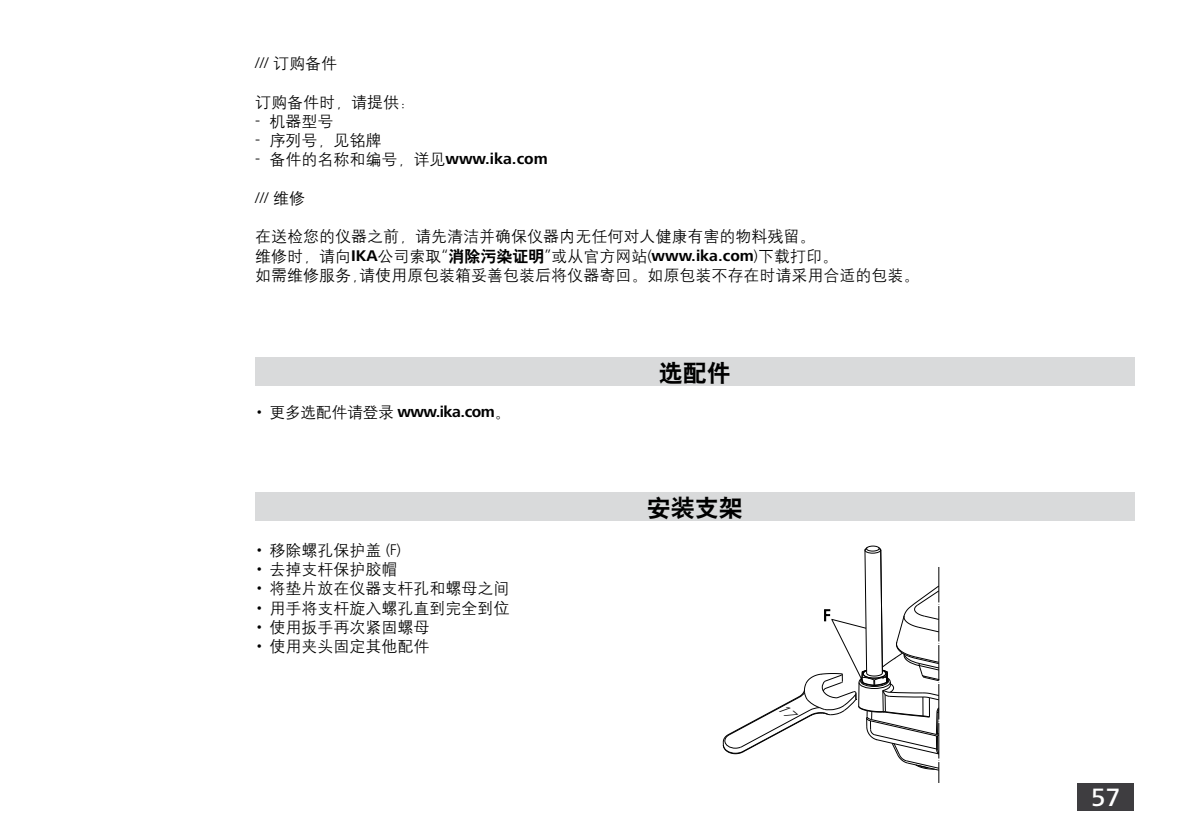
<style>
.page{position:relative;width:1191px;height:840px;background:#fff}
.page>*{position:absolute;margin:0;border:0;box-sizing:border-box;transform-origin:0 0}
.t1{font:500 26px "Frutiger Next IKA";color:#fff}
.t2{font:24px "H Yb 2 gj";color:#000}
.t3{font:16px/19.2px "H Yg 2 gj";color:#000}
.t4{font:700 16px "Frutiger Next IKA";letter-spacing:-.03em;color:#000}
.t5{font:300 16px "Frutiger Next IKA";color:#000}
.s1{font-family:"Frutiger Next IKA";font-weight:300}
.s2{font-family:"Frutiger Next IKA";font-weight:700}
.s3{font-family:"H Yg 2 gj";font-weight:400}
.s4{font-family:"H Yb 2 gj"}
.s5{font-weight:300}
</style>
<div class="page">
<div style="left:1077px;top:782px;width:57px;height:28px;background:#3e3d40"></div>
<div style="left:255px;top:357px;width:879px;height:29px;background:#d9dadb"></div>
<div style="left:255px;top:492px;width:879px;height:28px;background:#d9dadb"></div>
<svg style="left:722px;top:545px;width:218px;height:238px"></svg>
<p class="t3" style="left:255px;top:54px;width:83px"><span class="s1">///</span> 订购备件</p>
<p class="t3" style="left:255px;top:92px;width:161px">订购备件时，请提供：</p>
<p class="t3" style="left:255px;top:111px;width:80px"><span class="s1">-</span> 机器型号</p>
<p class="t3" style="left:255px;top:131px;width:128px"><span class="s1">-</span> 序列号，见铭牌</p>
<p class="t3" style="left:255px;top:150px;width:294px"><span class="s1">-</span> 备件的名称和编号，详见<span class="s2">www.ika.com</span></p>
<p class="t5" style="left:255px;top:188px;width:51px">/// <span class="s3">维修</span></p>
<p class="t3" style="left:255px;top:227px;width:665px">在送检您的仪器之前，请先清洁并确保仪器内无任何对人健康有害的物料残留。<br>维修时，请向<span class="s2">IKA</span>公司索取<span class="s1">“</span><span class="s4">消除污染证明</span><span class="s1">”</span>或从官方网站<span class="s1">(</span><span class="s2">www.ika.com</span><span class="s1">)</span>下载打印。<br>如需维修服务,请使用原包装箱妥善包装后将仪器寄回。如原包装不存在时请采用合适的包装。</p>
<p class="t4" style="left:255px;top:402px;width:257px"><span class="s5">•</span> <span class="s3">更多选配件请登录</span> www.ika.com<span class="s3">。</span></p>
<p class="t3" style="left:255px;top:540px;width:147px"><span class="s1">•</span> 移除螺孔保护盖 <span class="s1">(F)</span></p>
<p class="t3" style="left:255px;top:559px;width:144px"><span class="s1">•</span> 去掉支杆保护胶帽</p>
<p class="t3" style="left:255px;top:578px;width:256px"><span class="s1">•</span> 将垫片放在仪器支杆孔和螺母之间</p>
<p class="t3" style="left:255px;top:598px;width:256px"><span class="s1">•</span> 用手将支杆旋入螺孔直到完全到位</p>
<p class="t3" style="left:255px;top:617px;width:176px"><span class="s1">•</span> 使用扳手再次紧固螺母</p>
<p class="t3" style="left:255px;top:636px;width:176px"><span class="s1">•</span> 使用夹头固定其他配件</p>
<h2 class="t2" style="left:658px;top:361px;width:73px">选配件</h2>
<h2 class="t2" style="left:646px;top:495px;width:97px">安装支架</h2>
<h1 class="t1" style="left:1091px;top:782px;width:31px">57</h1>
</div>
